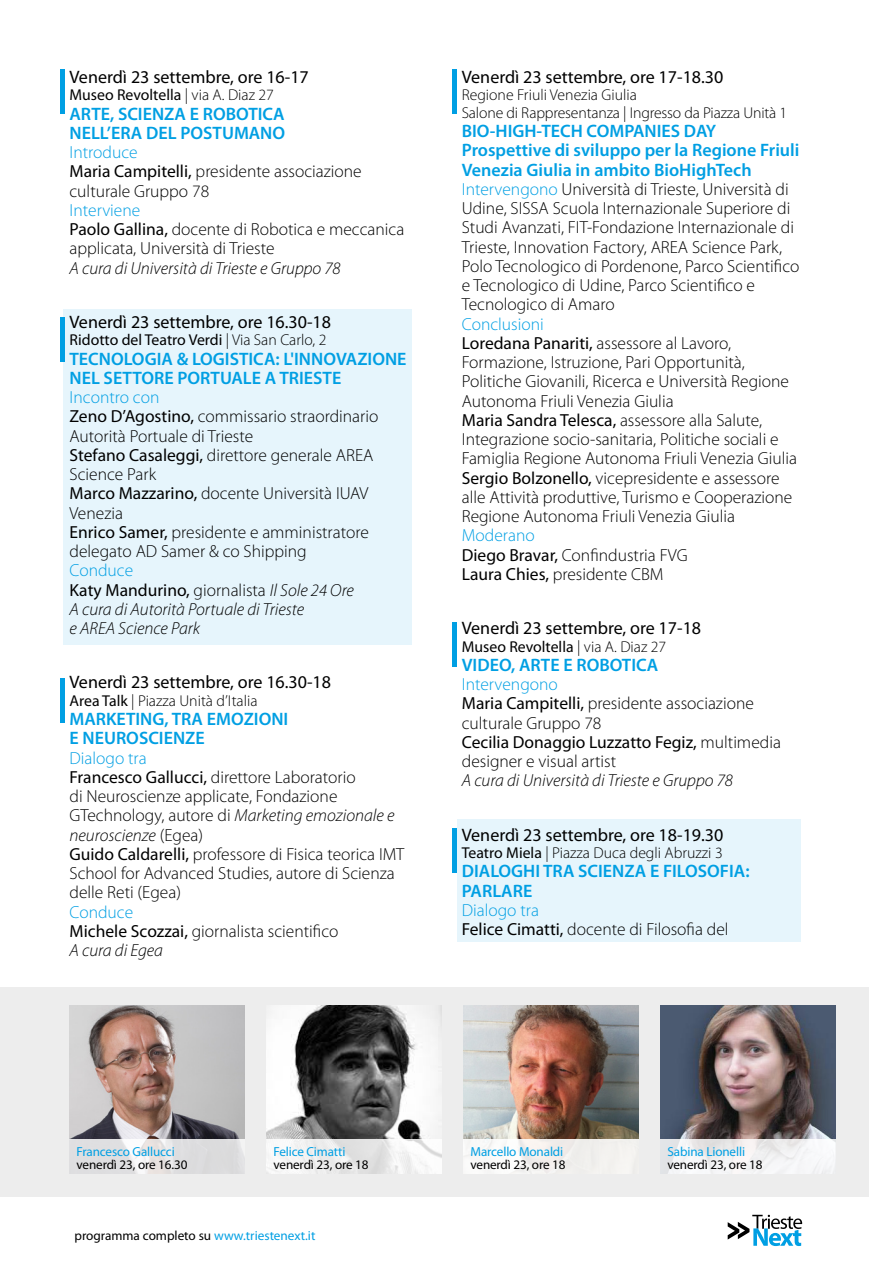
<style>
.page{position:relative;width:869px;height:1265px;background:#fff}
.page>*{position:absolute;margin:0;border:0;box-sizing:border-box;transform-origin:0 0}
.t1{font:600 18.03px/19.2px "Myriad Pro";color:#009fe3}
.t2{font:18.03px "Myriad Pro";color:#000}
.t3{font:300 17.5px/19.2px "Myriad Pro";color:#000}
.t4{font:italic 300 17.5px/19.2px "Myriad Pro";color:#000}
.t5{font:300 15.75px/17.5px "Myriad Pro";color:#000}
.t6{font:15.75px "Myriad Pro";color:#000}
.t7{font:13.3px "Myriad Pro";color:#000}
.t8{font:13.12px "Myriad Pro";letter-spacing:-.01em;color:#000}
.t9{font:13.12px "Myriad Pro";letter-spacing:-.01em;color:#009fe3}
.s1{font-weight:300}
.s2{color:#009fe3}
.s3{font-weight:400}
.s4{font-style:normal;color:#009fe3}
.s5{font-weight:400;font-style:normal}
.s6{font-style:normal}
.s7{font-style:italic}
</style>
<div class="page">
<div style="left:0;top:987px;width:868px;height:209px;background:#ededed"></div>
<img style="left:69px;top:1005px;width:175px;height:134px">
<img style="left:266px;top:1005px;width:175px;height:134px">
<img style="left:463px;top:1005px;width:175px;height:134px">
<img style="left:660px;top:1005px;width:174px;height:134px">
<svg style="left:69px;top:1139px;width:175px;height:35px;fill:#dfdee0"></svg>
<svg style="left:266px;top:1139px;width:175px;height:35px"></svg>
<div style="left:463px;top:1139px;width:175px;height:35px;background:linear-gradient(to right,#f9f8f7,#f0edea)"></div>
<svg style="left:660px;top:1139px;width:174px;height:35px"></svg>
<svg style="left:727px;top:1215px;width:74px;height:31px"></svg>
<hr style="left:60px;top:69px;width:4px;height:45px;background:#009fe3">
<hr style="left:60px;top:317px;width:4px;height:44px;background:#009fe3">
<hr style="left:60px;top:678px;width:4px;height:45px;background:#009fe3">
<div style="left:452px;top:69px;width:5px;height:45px;background:#009fe3"></div>
<div style="left:452px;top:622px;width:5px;height:45px;background:#009fe3"></div>
<div style="left:64px;top:309px;width:348px;height:335px;background:#e6f5fc"></div>
<div style="left:452px;top:828px;width:5px;height:45px;background:#009fe3"></div>
<div style="left:457px;top:820px;width:343px;height:122px;background:#e6f5fc"></div>
<p class="t2" style="left:69px;top:66px;width:241px">Venerdì 23 settembre, ore 16-17</p>
<p class="t6" style="left:69px;top:85px;width:206px">Museo Revoltella <span class="s1">| via A. Diaz 27</span></p>
<p class="t1" style="left:69px;top:104px;width:217px">ARTE, SCIENZA E ROBOTICA<br>NELL’ERA DEL POSTUMANO</p>
<p class="t3" style="left:69px;top:143px;width:293px"><span class="s2">Introduce<br></span><span class="s3">Maria Campitelli,</span> presidente associazione culturale Gruppo 78</p>
<p class="t3" style="left:69px;top:200px;width:336px"><span class="s2">Interviene<br></span><span class="s3">Paolo Gallina,</span> docente di Robotica e meccanica applicata, Università di Trieste</p>
<p class="t4" style="left:69px;top:258px;width:272px">A cura di Università di Trieste e Gruppo 78</p>
<p class="t2" style="left:69px;top:311px;width:263px">Venerdì 23 settembre, ore 16.30-18</p>
<p class="t6" style="left:69px;top:330px;width:258px">Ridotto del Teatro Verdi <span class="s1">| Via San Carlo, 2</span></p>
<p class="t1" style="left:69px;top:349px;width:338px">TECNOLOGIA &amp; LOGISTICA: L'INNOVAZIONE<br>NEL SETTORE PORTUALE A TRIESTE</p>
<p class="t3" style="left:69px;top:388px;width:310px"><span class="s2">Incontro con<br></span><span class="s3">Zeno D’Agostino,</span> commissario straordinario<br>Autorità Portuale di Trieste<br><span class="s3">Stefano Casaleggi,</span> direttore generale AREA<br>Science Park<br><span class="s3">Marco Mazzarino,</span> docente Università IUAV<br>Venezia<br><span class="s3">Enrico Samer,</span> presidente e amministratore delegato AD Samer &amp; co Shipping</p>
<p class="t4" style="left:69px;top:561px;width:286px"><span class="s4">Conduce<br></span><span class="s5">Katy Mandurino,</span> <span class="s6">giornalista</span> Il Sole 24 Ore<br>A cura di Autorità Portuale di Trieste<br>e AREA Science Park</p>
<p class="t2" style="left:69px;top:671px;width:263px">Venerdì 23 settembre, ore 16.30-18</p>
<p class="t5" style="left:69px;top:692px;width:189px"><span class="s3">Area Talk</span> | Piazza Unità d’Italia</p>
<p class="t1" style="left:69px;top:709px;width:220px">MARKETING, TRA EMOZIONI<br>E NEUROSCIENZE</p>
<p class="t3" style="left:69px;top:748px;width:336px"><span class="s2">Dialogo tra<br></span><span class="s3">Francesco Gallucci,</span> direttore Laboratorio<br>di Neuroscienze applicate, Fondazione GTechnology, autore di <span class="s7">Marketing emozionale e neuroscienze</span> (Egea)<br><span class="s3">Guido Caldarelli,</span> professore di Fisica teorica IMT School for Advanced Studies, autore di Scienza delle Reti (Egea)</p>
<p class="t3" style="left:69px;top:902px;width:270px"><span class="s2">Conduce<br></span><span class="s3">Michele Scozzai,</span> giornalista scientifico<br><span class="s7">A cura di Egea</span></p>
<p class="t2" style="left:461px;top:66px;width:263px">Venerdì 23 settembre, ore 17-18.30</p>
<p class="t5" style="left:461px;top:86px;width:327px">Regione Friuli Venezia Giulia<br>Salone di Rappresentanza | Ingresso da Piazza Unità 1</p>
<p class="t1" style="left:461px;top:121px;width:339px">BIO-HIGH-TECH COMPANIES DAY<br>Prospettive di sviluppo per la Regione Friuli<br>Venezia Giulia in ambito BioHighTech</p>
<p class="t3" style="left:461px;top:179px;width:339px"><span class="s2">Intervengono</span> Università di Trieste, Università di Udine, SISSA Scuola Internazionale Superiore di Studi Avanzati, FIT-Fondazione Internazionale di Trieste, Innovation Factory, AREA Science Park, Polo Tecnologico di Pordenone, Parco Scientifico e Tecnologico di Udine, Parco Scientifico e Tecnologico di Amaro</p>
<p class="t3" style="left:461px;top:314px;width:336px"><span class="s2">Conclusioni<br></span><span class="s3">Loredana Panariti,</span> assessore al Lavoro, Formazione, Istruzione, Pari Opportunità, Politiche Giovanili, Ricerca e Università Regione Autonoma Friuli Venezia Giulia<br><span class="s3">Maria Sandra Telesca,</span> assessore alla Salute, Integrazione socio-sanitaria, Politiche sociali e Famiglia Regione Autonoma Friuli Venezia Giulia <span class="s3">Sergio Bolzonello,</span> vicepresidente e assessore alle Attività produttive, Turismo e Cooperazione Regione Autonoma Friuli Venezia Giulia</p>
<p class="t3" style="left:461px;top:526px;width:227px"><span class="s2">Moderano<br></span><span class="s3">Diego Bravar,</span> Confindustria FVG<br><span class="s3">Laura Chies,</span> presidente CBM</p>
<p class="t2" style="left:461px;top:617px;width:241px">Venerdì 23 settembre, ore 17-18</p>
<p class="t6" style="left:461px;top:637px;width:206px">Museo Revoltella <span class="s1">| via A. Diaz 27</span></p>
<p class="t1" style="left:461px;top:655px;width:198px">VIDEO, ARTE E ROBOTICA</p>
<p class="t3" style="left:461px;top:675px;width:320px"><span class="s2">Intervengono<br></span><span class="s3">Maria Campitelli,</span> presidente associazione culturale Gruppo 78<br><span class="s3">Cecilia Donaggio Luzzatto Fegiz,</span> multimedia designer e visual artist</p>
<p class="t4" style="left:461px;top:771px;width:272px">A cura di Università di Trieste e Gruppo 78</p>
<p class="t2" style="left:461px;top:824px;width:263px">Venerdì 23 settembre, ore 18-19.30</p>
<p class="t5" style="left:461px;top:844px;width:262px"><span class="s3">Teatro Miela</span> | Piazza Duca degli Abruzzi 3</p>
<p class="t1" style="left:461px;top:861px;width:289px">DIALOGHI TRA SCIENZA E FILOSOFIA:<br>PARLARE</p>
<p class="t3" style="left:461px;top:900px;width:268px"><span class="s2">Dialogo tra<br></span><span class="s3">Felice Cimatti,</span> docente di Filosofia del</p>
<p class="t9" style="left:76px;top:1143px;width:100px">Francesco Gallucci</p>
<p class="t8" style="left:76px;top:1156px;width:112px">venerdì 23, ore 16.30</p>
<p class="t9" style="left:273px;top:1143px;width:73px">Felice Cimatti</p>
<p class="t8" style="left:273px;top:1156px;width:96px">venerdì 23, ore 18</p>
<p class="t7" style="left:74px;top:1227px;width:242px">programma completo su <span class="s2">www.triestenext.it</span></p>
<p class="t9" style="left:470px;top:1143px;width:94px">Marcello Monaldi</p>
<p class="t8" style="left:470px;top:1156px;width:96px">venerdì 23, ore 18</p>
<p class="t9" style="left:667px;top:1143px;width:79px">Sabina Lionelli</p>
<p class="t8" style="left:667px;top:1156px;width:96px">venerdì 23, ore 18</p>
</div>
